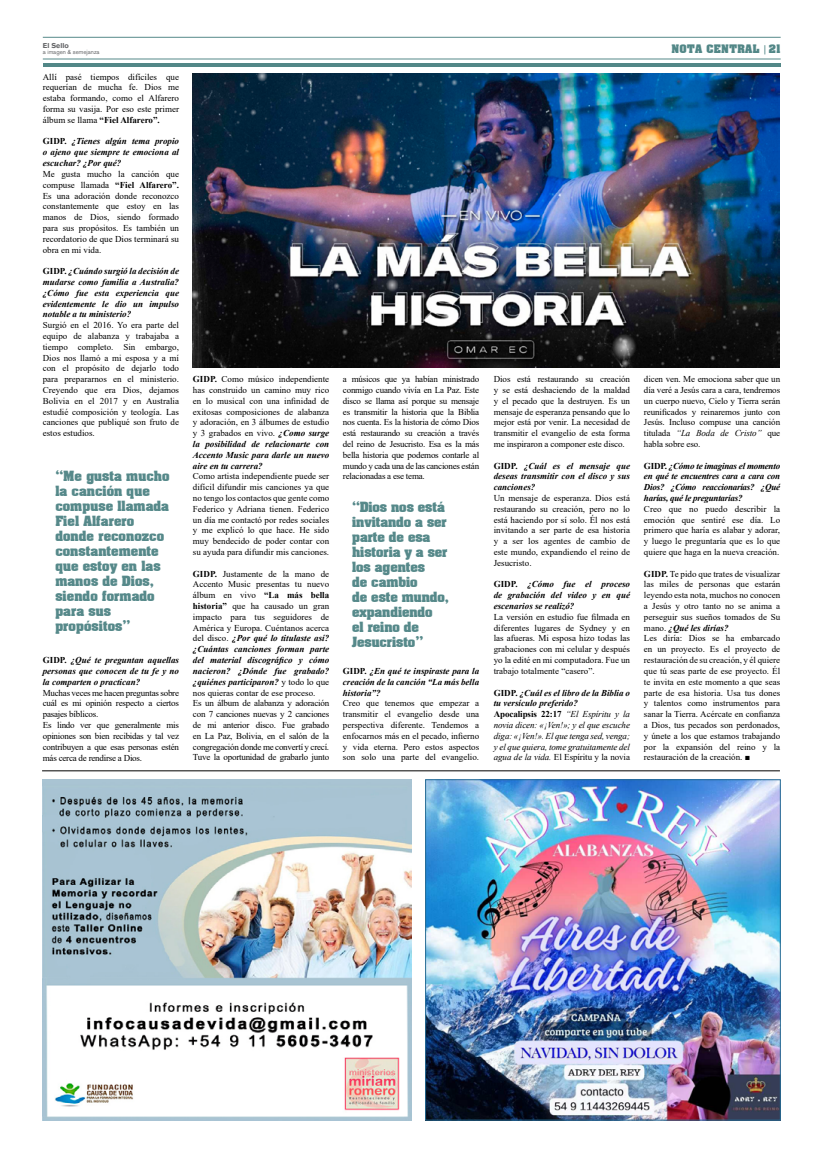
<style>
.page{position:relative;width:823px;height:1163px;background:#fff}
.page>*{position:absolute;margin:0;border:0;box-sizing:border-box;transform-origin:0 0}
.t1{font:700 12px/15px "Aaron";letter-spacing:.01em;color:#56898a}
.t2{font:700 10px "Aaron";letter-spacing:.04em;color:#528787}
.t3{font:9px/10.8px "Times New Roman";color:#000;text-align:justify}
.t4{font:9px/10.8px "Times New Roman";letter-spacing:-.025em;color:#000}
.t5{font:italic 700 9px/10.8px "Times New Roman";color:#000;text-align:justify}
.t6{font:italic 9px/10.8px "Times New Roman";letter-spacing:-.01em;color:#000}
.t7{font:700 7px "Akzidenz Grotesk BQ";color:#636466}
.t8{font:6px "Akzidenz Grotesk BQ Reg OK";color:#636466}
.s1{font-weight:700}
.s2{font-style:normal}
.s3{font-weight:700;font-style:italic}
.s4{font-family:"Akzidenz Grotesk BQ Reg OK";font-weight:400}
.s5{font-weight:700;font-style:normal}
.s6{font-style:italic}
</style>
<div class="page">
<hr style="left:43px;top:59px;width:737px;height:1px;background:#56898a">
<hr style="left:43px;top:37px;width:737px;height:1px;background:#56898a">
<hr style="left:43px;top:63px;width:737px;height:4px;background:#528787">
<img style="left:427px;top:781px;width:351px;height:337px">
<div style="left:425px;top:779px;width:355px;height:341px;border:1px solid #266b94"></div>
<hr style="left:42px;top:770px;width:737px;height:1px;background:#000">
<img style="left:42px;top:779px;width:369px;height:341px">
<img style="left:193px;top:73px;width:586px;height:294px">
<p class="t7" style="left:43px;top:41px;width:27px">El Sello</p>
<p class="t8" style="left:43px;top:48px;width:58px">a imagen &amp; semejanza</p>
<p class="t3" style="left:43px;top:71px;width:138px">Allí pasé tiempos difíciles que requerían de mucha fe. Dios me estaba formando, como el Alfarero forma su vasija. Por eso este primer álbum se llama <span class="s1">“Fiel Alfarero”.</span></p>
<p class="t5" style="left:43px;top:136px;width:138px"><span class="s2">GIDP.</span> ¿Tienes algún tema propio o ajeno que siempre te emociona al escuchar? ¿Por qué?</p>
<p class="t3" style="left:43px;top:168px;width:138px">Me gusta mucho la canción que compuse llamada <span class="s1">“Fiel Alfarero”.<br></span>Es una adoración donde reconozco constantemente que estoy en las manos de Dios, siendo formado para sus propósitos. Es también un recordatorio de que Dios terminará su obra en mi vida.</p>
<p class="t5" style="left:43px;top:265px;width:138px"><span class="s2">GIDP.</span> ¿Cuándo surgió la decisión de mudarse como familia a Australia? ¿Cómo fue esta experiencia que evidentemente le dio un impulso notable a tu ministerio?</p>
<p class="t3" style="left:43px;top:319px;width:138px">Surgió en el 2016. Yo era parte del equipo de alabanza y trabajaba a tiempo completo. Sin embargo, Dios nos llamó a mi esposa y a mí con el propósito de dejarlo todo para prepararnos en el ministerio.<br>Creyendo que era Dios, dejamos Bolivia en el 2017 y en Australia estudié composición y teología. Las canciones que publiqué son fruto de estos estudios.</p>
<h1 class="t1" style="left:55px;top:467px;width:116px">“Me gusta mucho la canción que compuse llamada<br>Fiel Alfarero donde reconozco constantemente que estoy en las manos de Dios, siendo formado para sus propósitos”</h1>
<p class="t5" style="left:43px;top:654px;width:138px"><span class="s2">GIDP.</span> ¿Qué te preguntan aquellas personas que conocen de tu fe y no la comparten o practican?</p>
<p class="t4" style="left:43px;top:686px;width:138px">Muchas veces me hacen preguntas sobre cuál es mi opinión respecto a ciertos pasajes bíblicos.<br>Es lindo ver que generalmente mis opiniones son bien recibidas y tal vez contribuyen a que esas personas estén más cerca de rendirse a Dios.</p>
<p class="t3" style="left:193px;top:373px;width:138px"><span class="s1">GIDP.</span> Como músico independiente has construido un camino muy rico en lo musical con una infinidad de exitosas composiciones de alabanza y adoración, en 3 álbumes de estudio y 3 grabados en vivo. <span class="s3">¿Como surge la posibilidad de relacionarte con Accento Music para darle un nuevo aire en tu carrera?</span></p>
<p class="t3" style="left:193px;top:470px;width:138px">Como artista independiente puede ser difícil difundir mis canciones ya que no tengo los contactos que gente como Federico y Adriana tienen. Federico un día me contactó por redes sociales y me explicó lo que hace. He sido muy bendecido de poder contar con su ayuda para difundir mis canciones.</p>
<p class="t4" style="left:193px;top:568px;width:138px"><span class="s1">GIDP.</span> Justamente de la mano de Accento Music presentas tu nuevo álbum en vivo <span class="s1">“La más bella historia”</span> que ha causado un gran impacto para tus seguidores de América y Europa. Cuéntanos acerca del disco. <span class="s3">¿Por qué lo titulaste así? ¿Cuántas canciones forman parte del material discográfico y cómo nacieron? ¿Dónde fue grabado? ¿quiénes participaron?</span> y todo lo que nos quieras contar de ese proceso.<br>Es un álbum de alabanza y adoración con 7 canciones nuevas y 2 canciones de mi anterior disco. Fue grabado en La Paz, Bolivia, en el salón de la congregación donde me convertí y crecí.<br>Tuve la oportunidad de grabarlo junto</p>
<p class="t3" style="left:343px;top:373px;width:138px">a músicos que ya habían ministrado conmigo cuando vivía en La Paz. Este disco se llama así porque su mensaje es transmitir la historia que la Biblia nos cuenta. Es la historia de cómo Dios está restaurando su creación a través del reino de Jesucristo. Esa es la más bella historia que podemos contarle al mundo y cada una de las canciones están relacionadas a ese tema.</p>
<h1 class="t1" style="left:352px;top:498px;width:98px">“Dios nos está invitando a ser parte de esa historia y a ser los agentes<br>de cambio<br>de este mundo, expandiendo<br>el reino de<br>Jesucristo”</h1>
<p class="t5" style="left:343px;top:665px;width:138px"><span class="s2">GIDP.</span> ¿En qué te inspiraste para la creación de la canción “La más bella historia”?</p>
<p class="t3" style="left:343px;top:697px;width:138px">Creo que tenemos que empezar a transmitir el evangelio desde una perspectiva diferente. Tendemos a enfocarnos más en el pecado, infierno y vida eterna. Pero estos aspectos son solo una parte del evangelio.</p>
<p class="t2" style="left:671px;top:40px;width:111px">NOTA CENTRAL <span class="s4">|</span> 21</p>
<p class="t3" style="left:493px;top:373px;width:138px">Dios está restaurando su creación y se está deshaciendo de la maldad y el pecado que la destruyen. Es un mensaje de esperanza pensando que lo mejor está por venir. La necesidad de transmitir el evangelio de esta forma me inspiraron a componer este disco.</p>
<p class="t5" style="left:493px;top:460px;width:138px"><span class="s2">GIDP.</span> ¿Cuál es el mensaje que deseas transmitir con el disco y sus canciones?</p>
<p class="t3" style="left:493px;top:492px;width:138px">Un mensaje de esperanza. Dios está restaurando su creación, pero no lo está haciendo por sí solo. Él nos está invitando a ser parte de esa historia y a ser los agentes de cambio de este mundo, expandiendo el reino de Jesucristo.</p>
<p class="t5" style="left:493px;top:578px;width:138px"><span class="s2">GIDP.</span> ¿Cómo fue el proceso de grabación del video y en qué escenarios se realizó?</p>
<p class="t3" style="left:493px;top:611px;width:138px">La versión en estudio fue filmada en diferentes lugares de Sydney y en las afueras. Mi esposa hizo todas las grabaciones con mi celular y después yo la edité en mi computadora. Fue un trabajo totalmente “casero”.</p>
<p class="t6" style="left:493px;top:686px;width:138px"><span class="s5">GIDP.</span> <span class="s1">¿Cuál es el libro de la Biblia o tu versículo preferido?<br></span><span class="s5">Apocalipsis 22:17</span> “El Espíritu y la novia dicen: «¡Ven!»; y el que escuche diga: «¡Ven!». El que tenga sed, venga; y el que quiera, tome gratuitamente del agua de la vida. <span class="s2">El Espíritu y la novia</span></p>
<p class="t3" style="left:643px;top:373px;width:138px">dicen ven. Me emociona saber que un día veré a Jesús cara a cara, tendremos un cuerpo nuevo, Cielo y Tierra serán reunificados y reinaremos junto con Jesús. Incluso compuse una canción titulada <span class="s6">“La Boda de Cristo”</span> que habla sobre eso.</p>
<p class="t5" style="left:643px;top:460px;width:138px"><span class="s2">GIDP.</span> ¿Cómo te imaginas el momento en qué te encuentres cara a cara con Dios? ¿Cómo reaccionarías? ¿Qué harías, qué le preguntarías?</p>
<p class="t3" style="left:643px;top:503px;width:138px">Creo que no puedo describir la emoción que sentiré ese día. Lo primero que haría es alabar y adorar, y luego le preguntaría que es lo que quiere que haga en la nueva creación.</p>
<p class="t3" style="left:643px;top:568px;width:138px;text-align:left"><span class="s1">GIDP.</span> Te pido que trates de visualizar las miles de personas que estarán leyendo esta nota, muchos no conocen a Jesús y otro tanto no se anima a perseguir sus sueños tomados de Su mano. <span class="s3">¿Qué les dirías?<br></span>Les diría: Dios se ha embarcado en un proyecto. Es el proyecto de restauración de su creación, y él quiere que tú seas parte de ese proyecto. Él te invita en este momento a que seas parte de esa historia. Usa tus dones y talentos como instrumentos para sanar la Tierra. Acércate en confianza a Dios, tus pecados son perdonados, y únete a los que estamos trabajando por la expansión del reino y la restauración de la creación. ■</p>
</div>
